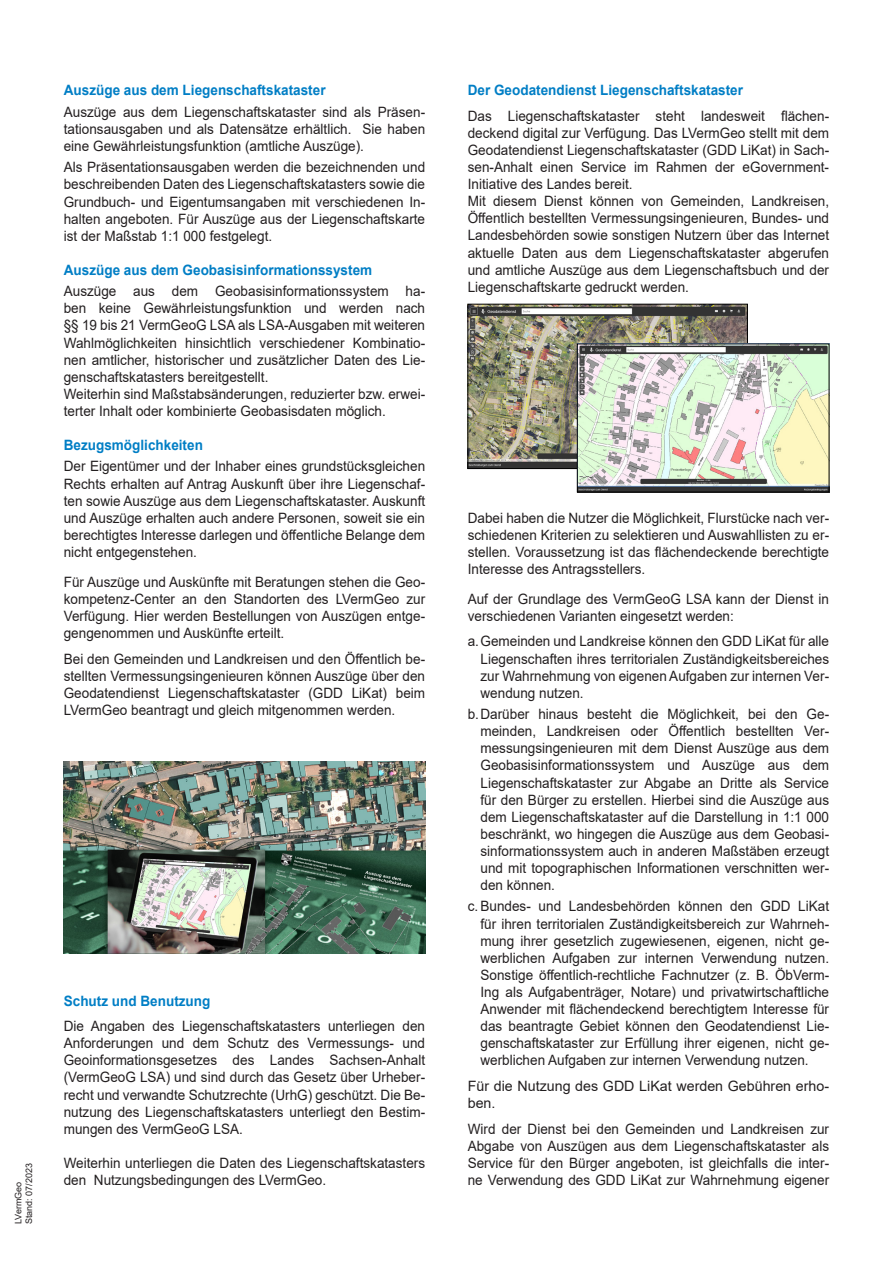
<style>
.page{position:relative;width:893px;height:1263px;background:#fff}
.page>*{position:absolute;margin:0;border:0;box-sizing:border-box;transform-origin:0 0}
.t1{font:14.25px/17.1px "Arial";color:#231f20;text-align:justify;scale:.95 1}
.t2{font:700 14.25px "Arial";color:#007ec5;scale:.95 1}
.t3{font:14.25px/17.1px "Arial";color:#231f20}
.t4{font:9px/10.8px "Arial";color:#231f20}
</style>
<div class="page">
<img style="left:470px;top:306px;width:276px;height:161px">
<div style="left:468px;top:304px;width:280px;height:165px;border:1px solid #000"></div>
<img style="left:579px;top:346px;width:248px;height:144px">
<div style="left:577px;top:344px;width:252px;height:148px;border:1px solid #000"></div>
<img style="left:64px;top:761px;width:361px;height:192px">
<p class="t2" style="left:64px;top:80px;width:277px">Auszüge aus dem Liegenschaftskataster</p>
<p class="t1" style="left:64px;top:103px;width:382px">Auszüge aus dem Liegenschaftskataster sind als Präsen&shy;tationsausgaben und als Datensätze erhältlich. Sie haben eine Gewährleistungsfunktion (amtliche Auszüge).</p>
<p class="t1" style="left:64px;top:159px;width:382px">Als Präsentationsausgaben werden die bezeichnenden und beschreibenden Daten des Liegenschaftskatasters sowie die Grundbuch- und Eigentumsangaben mit verschiedenen In&shy;halten angeboten. Für Auszüge aus der Liegenschaftskarte ist der Maßstab 1:1 000 festgelegt.</p>
<p class="t2" style="left:64px;top:260px;width:326px">Auszüge aus dem Geobasisinformationssystem</p>
<p class="t1" style="left:64px;top:283px;width:382px;text-align:left">Auszüge aus dem Geobasisinformationssystem ha&shy;ben keine Gewährleistungsfunktion und werden nach §§ 19 bis 21 VermGeoG LSA als LSA-Ausgaben mit weiteren Wahlmöglichkeiten hinsichtlich verschiedener Kombinatio&shy;nen amtlicher, historischer und zusätzlicher Daten des Lie&shy;genschaftskatasters bereitgestellt.<br>Weiterhin sind Maßstabsänderungen, reduzierter bzw. erwei&shy;terter Inhalt oder kombinierte Geobasisdaten möglich.</p>
<p class="t2" style="left:64px;top:435px;width:148px">Bezugsmöglichkeiten</p>
<p class="t1" style="left:64px;top:458px;width:382px">Der Eigentümer und der Inhaber eines grundstücksgleichen Rechts erhalten auf Antrag Auskunft über ihre Liegenschaf&shy;ten sowie Auszüge aus dem Liegenschaftskataster. Auskunft und Auszüge erhalten auch andere Personen, soweit sie ein berechtigtes Interesse darlegen und öffentliche Belange dem nicht entgegenstehen.</p>
<p class="t1" style="left:64px;top:573px;width:382px">Für Auszüge und Auskünfte mit Beratungen stehen die Geo&shy;kompetenz-Center an den Standorten des LVermGeo zur Verfügung. Hier werden Bestellungen von Auszügen entge&shy;gengenommen und Auskünfte erteilt.</p>
<p class="t1" style="left:64px;top:650px;width:382px">Bei den Gemeinden und Landkreisen und den Öffentlich be&shy;stellten Vermessungsingenieuren können Auszüge über den Geodatendienst Liegenschaftskataster (GDD LiKat) beim LVermGeo beantragt und gleich mitgenommen werden.</p>
<p class="t4" style="left:13px;top:1224px;width:63px;rotate:-90deg">LVermGeo<br>Stand: 07/2023</p>
<p class="t2" style="left:64px;top:990px;width:156px">Schutz und Benutzung</p>
<p class="t1" style="left:64px;top:1017px;width:382px">Die Angaben des Liegenschaftskatasters unterliegen den Anforderungen und dem Schutz des Vermessungs- und Geoinformationsgesetzes des Landes Sachsen-Anhalt (VermGeoG LSA) und sind durch das Gesetz über Urheber&shy;recht und verwandte Schutzrechte (UrhG) geschützt. Die Be&shy;nutzung des Liegenschaftskatasters unterliegt den Bestim&shy;mungen des VermGeoG LSA.</p>
<p class="t1" style="left:64px;top:1154px;width:382px">Weiterhin unterliegen die Daten des Liegenschaftskatasters den Nutzungsbedingungen des LVermGeo.</p>
<p class="t2" style="left:468px;top:80px;width:291px">Der Geodatendienst Liegenschaftskataster</p>
<p class="t1" style="left:468px;top:107px;width:382px;text-align:left">Das Liegenschaftskataster steht landesweit flächen&shy;deckend digital zur Verfügung. Das LVermGeo stellt mit dem Geodatendienst Liegenschaftskataster (GDD LiKat) in Sach&shy;sen-Anhalt einen Service im Rahmen der eGovernment-Initiative des Landes bereit.<br>Mit diesem Dienst können von Gemeinden, Landkreisen, Öffentlich bestellten Vermessungsingenieuren, Bundes- und Landesbehörden sowie sonstigen Nutzern über das Internet aktuelle Daten aus dem Liegenschaftskataster abgerufen und amtliche Auszüge aus dem Liegenschaftsbuch und der Liegenschaftskarte gedruckt werden.</p>
<p class="t1" style="left:468px;top:509px;width:382px">Dabei haben die Nutzer die Möglichkeit, Flurstücke nach ver&shy;schiedenen Kriterien zu selektieren und Auswahllisten zu er&shy;stellen. Voraussetzung ist das flächendeckende berechtigte Interesse des Antragsstellers.</p>
<p class="t1" style="left:468px;top:590px;width:382px">Auf der Grundlage des VermGeoG LSA kann der Dienst in verschiedenen Varianten eingesetzt werden:</p>
<p class="t1" style="left:480px;top:633px;width:369px;text-indent:-13px">a.Gemeinden und Landkreise können den GDD LiKat für alle Liegenschaften ihres territorialen Zuständigkeitsbereiches zur Wahrnehmung von eigenen Aufgaben zur internen Ver&shy;wendung nutzen.</p>
<p class="t1" style="left:480px;top:705px;width:369px;text-indent:-13px">b.Darüber hinaus besteht die Möglichkeit, bei den Ge&shy;meinden, Landkreisen oder Öffentlich bestellten Ver&shy;messungsingenieuren mit dem Dienst Auszüge aus dem Geobasisinformationssystem und Auszüge aus dem Liegenschaftskataster zur Abgabe an Dritte als Service für den Bürger zu erstellen. Hierbei sind die Auszüge aus dem Liegenschaftskataster auf die Darstellung in 1:1 000 beschränkt, wo hingegen die Auszüge aus dem Geobasi&shy;sinformationssystem auch in anderen Maßstäben erzeugt und mit topographischen Informationen verschnitten wer&shy;den können.</p>
<p class="t1" style="left:480px;top:898px;width:369px;text-indent:-13px">c. Bundes- und Landesbehörden können den GDD LiKat für ihren territorialen Zuständigkeitsbereich zur Wahrneh&shy;mung ihrer gesetzlich zugewiesenen, eigenen, nicht ge&shy;werblichen Aufgaben zur internen Verwendung nutzen.<br>Sonstige öffentlich-rechtliche Fachnutzer (z. B. ÖbVerm-Ing als Aufgabenträger, Notare) und privatwirtschaftliche Anwender mit flächendeckend berechtigtem Interesse für das beantragte Gebiet können den Geodatendienst Lie&shy;genschaftskataster zur Erfüllung ihrer eigenen, nicht ge&shy;werblichen Aufgaben zur internen Verwendung nutzen.</p>
<p class="t3" style="left:468px;top:1077px;width:363px">Für die Nutzung des GDD LiKat werden Gebühren erho&shy;ben.</p>
<p class="t1" style="left:468px;top:1120px;width:382px">Wird der Dienst bei den Gemeinden und Landkreisen zur Abgabe von Auszügen aus dem Liegenschaftskataster als Service für den Bürger angeboten, ist gleichfalls die inter&shy;ne Verwendung des GDD LiKat zur Wahrnehmung eigener</p>
</div>
